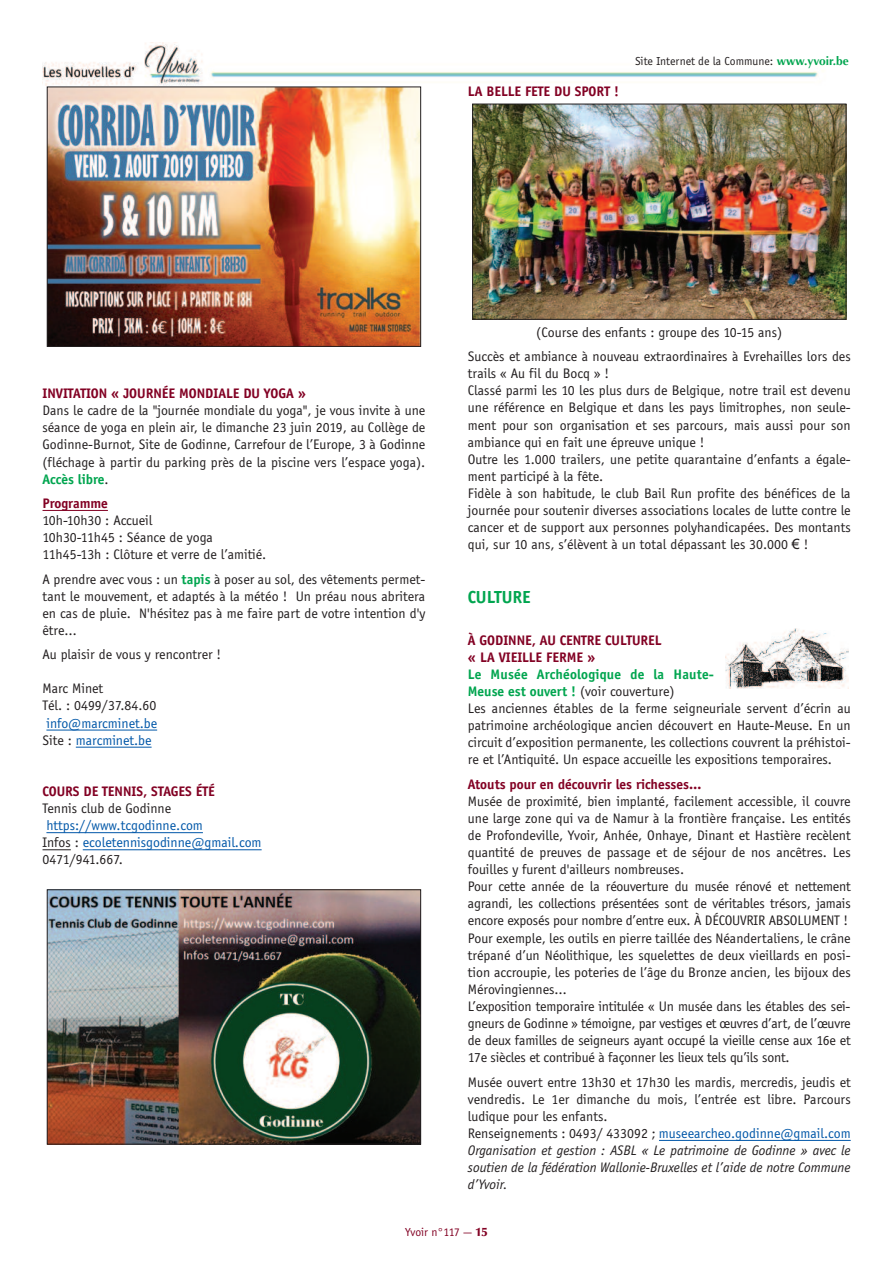
<style>
.page{position:relative;width:893px;height:1263px;background:#fff}
.page>*{position:absolute;margin:0;border:0;box-sizing:border-box;transform-origin:0 0}
.t1{font:700 18px "Officina Sans";color:#00a54f}
.t2{font:14.25px/17.1px "Officina Sans";color:#231f20}
.t3{font:700 14.25px/17.1px "Officina Sans";color:#820123}
.t4{font:14.25px/17.1px "Officina Sans";color:#0157a8}
.t5{font:12px "Officina Sans";color:#231f20}
.t6{font:12px "Officina Sans";letter-spacing:-.005em;color:#820123}
.s1{font-family:"Optima";font-weight:700;color:#00a54f}
.s2{font-family:"Arial"}
.s3{font-weight:700;color:#00a54f}
.s4{color:#0157a8}
.s5{font-style:italic}
.s6{font-family:"Optima";font-weight:900}
.s7{color:#231f20}
</style>
<div class="page">
<hr style="left:43px;top:510px;width:65px;height:1px;background:#820123">
<hr style="left:46px;top:730px;width:111px;height:1px;background:#0157a8">
<hr style="left:76px;top:747px;width:76px;height:1px;background:#0157a8">
<hr style="left:46px;top:832px;width:157px;height:1px;background:#0157a8">
<svg style="left:43px;top:849px;width:28px;height:1px"></svg>
<hr style="left:83px;top:849px;width:179px;height:1px;background:#0157a8">
<hr style="left:659px;top:1140px;width:192px;height:1px;background:#0157a8">
<img style="left:49px;top:891px;width:370px;height:251px">
<div style="left:47px;top:889px;width:374px;height:255px;border:1px solid #231f20"></div>
<img style="left:474px;top:106px;width:370px;height:212px">
<div style="left:472px;top:104px;width:374px;height:216px;border:1px solid #231f20"></div>
<img style="left:49px;top:89px;width:370px;height:256px">
<div style="left:47px;top:87px;width:374px;height:260px;border:1px solid #231f20"></div>
<img style="left:725px;top:629px;width:124px;height:60px">
<img style="left:43px;top:43px;width:775px;height:42px">
<p class="t3" style="left:468px;top:82px;width:152px">LA BELLE FÊTE DU SPORT !</p>
<p class="t5" style="left:635px;top:54px;width:215px">Site Internet de la Commune: <span class="s1">www.yvoir.be</span></p>
<p class="t2" style="left:468px;top:320px;width:384px;line-height:24.3px;text-align:center">(Course des enfants : groupe des 10-15 ans)<br>Succès et ambiance à nouveau extraordinaires à Evrehailles lors des</p>
<p class="t2" style="left:468px;top:365px;width:384px">trails « Au fil du Bocq » !<br>Classé parmi les 10 les plus durs de Belgique, notre trail est devenu une référence en Belgique et dans les pays limitrophes, non seule&shy;ment pour son organisation et ses parcours, mais aussi pour son ambiance qui en fait une épreuve unique !<br>Outre les 1.000 trailers, une petite quarantaine d’enfants a égale&shy;ment participé à la fête.<br>Fidèle à son habitude, le club Bail Run profite des bénéfices de la journée pour soutenir diverses associations locales de lutte contre le cancer et de support aux personnes polyhandicapées. Des montants qui, sur 10 ans, s’élèvent à un total dépassant les 30.000 <span class="s2">€</span> !</p>
<p class="t1" style="left:468px;top:587px;width:64px">CULTURE</p>
<p class="t3" style="left:468px;top:631px;width:195px">À GODINNE, AU CENTRE CULTUREL « LA VIEILLE FERME »</p>
<p class="t2" style="left:468px;top:665px;width:384px"><span class="s3">Le Musée Archéologique de la Haute-<br>Meuse est ouvert !</span> (voir couverture)<br>Les anciennes étables de la ferme seigneuriale servent d’écrin au patrimoine archéologique ancien découvert en Haute-Meuse. En un circuit d’exposition permanente, les collections couvrent la préhistoi&shy;re et l’Antiquité. Un espace accueille les expositions temporaires.</p>
<p class="t3" style="left:468px;top:775px;width:235px">Atouts pour en découvrir les richesses…</p>
<p class="t2" style="left:468px;top:792px;width:384px">Musée de proximité, bien implanté, facilement accessible, il couvre une large zone qui va de Namur à la frontière française. Les entités de Profondeville, Yvoir, Anhée, Onhaye, Dinant et Hastière recèlent quantité de preuves de passage et de séjour de nos ancêtres. Les fouilles y furent d'ailleurs nombreuses.<br>Pour cette année de la réouverture du musée rénové et nettement agrandi, les collections présentées sont de véritables trésors, jamais encore exposés pour nombre d’entre eux. À DÉCOUVRIR ABSOLUMENT !<br>Pour exemple, les outils en pierre taillée des Néandertaliens, le crâne trépané d’un Néolithique, les squelettes de deux vieillards en posi&shy;tion accroupie, les poteries de l’âge du Bronze ancien, les bijoux des Mérovingiennes…<br>L’exposition temporaire intitulée « Un musée dans les étables des sei&shy;gneurs de Godinne » témoigne, par vestiges et œuvres d’art, de l’œuvre de deux familles de seigneurs ayant occupé la vieille cense aux 16e et 17e siècles et contribué à façonner les lieux tels qu’ils sont.</p>
<p class="t2" style="left:468px;top:1073px;width:384px">Musée ouvert entre 13h30 et 17h30 les mardis, mercredis, jeudis et vendredis. Le 1er dimanche du mois, l’entrée est libre. Parcours ludique pour les enfants.<br>Renseignements : 0493/ 433092 ; <span class="s4">museearcheo.godinne@gmail.com </span><span class="s5">Organisation et gestion : ASBL « Le patrimoine de Godinne » avec le soutien de la fédération Wallonie-Bruxelles et l’aide de notre Commune d’Yvoir.</span></p>
<p class="t6" style="left:405px;top:1225px;width:84px">Yvoir n°117 — <span class="s6">15</span></p>
<p class="t3" style="left:43px;top:385px;width:265px">INVITATION « JOURNÉE MONDIALE DU YOGA »</p>
<p class="t2" style="left:43px;top:402px;width:384px;text-align:justify">Dans le cadre de la "journée mondiale du yoga", je vous invite à une séance de yoga en plein air, le dimanche 23 juin 2019, au Collège de Godinne-Burnot, Site de Godinne, Carrefour de l’Europe, 3 à Godinne (fléchage à partir du parking près de la piscine vers l’espace yoga).<br><span class="s3">Accès libre</span>.</p>
<p class="t3" style="left:43px;top:494px;width:67px">Programme</p>
<p class="t2" style="left:43px;top:511px;width:225px">10h-10h30 : Accueil<br>10h30-11h45 : Séance de yoga<br>11h45-13h : Clôture et verre de l’amitié.</p>
<p class="t2" style="left:43px;top:570px;width:384px;text-align:justify">A prendre avec vous : un <span class="s3">tapis</span> à poser au sol, des vêtements permet&shy;tant le mouvement, et adaptés à la météo ! Un préau nous abritera en cas de pluie. N'hésitez pas à me faire part de votre intention d'y être…</p>
<p class="t2" style="left:43px;top:646px;width:180px">Au plaisir de vous y rencontrer !</p>
<p class="t2" style="left:43px;top:680px;width:115px">Marc Minet<br>Tél. : 0499/37.84.60</p>
<p class="t4" style="left:43px;top:714px;width:116px">info@marcminet.be<br><span class="s7">Site :</span> marcminet.be</p>
<p class="t3" style="left:43px;top:782px;width:174px">COURS DE TENNIS, STAGES ÉTÉ</p>
<p class="t2" style="left:43px;top:799px;width:130px">Tennis club de Godinne</p>
<p class="t4" style="left:43px;top:817px;width:221px">https://www.tcgodinne.com<br><span class="s7">Infos :</span> ecoletennisgodinne@gmail.com<br><span class="s7">0471/941.667.</span></p>
</div>
